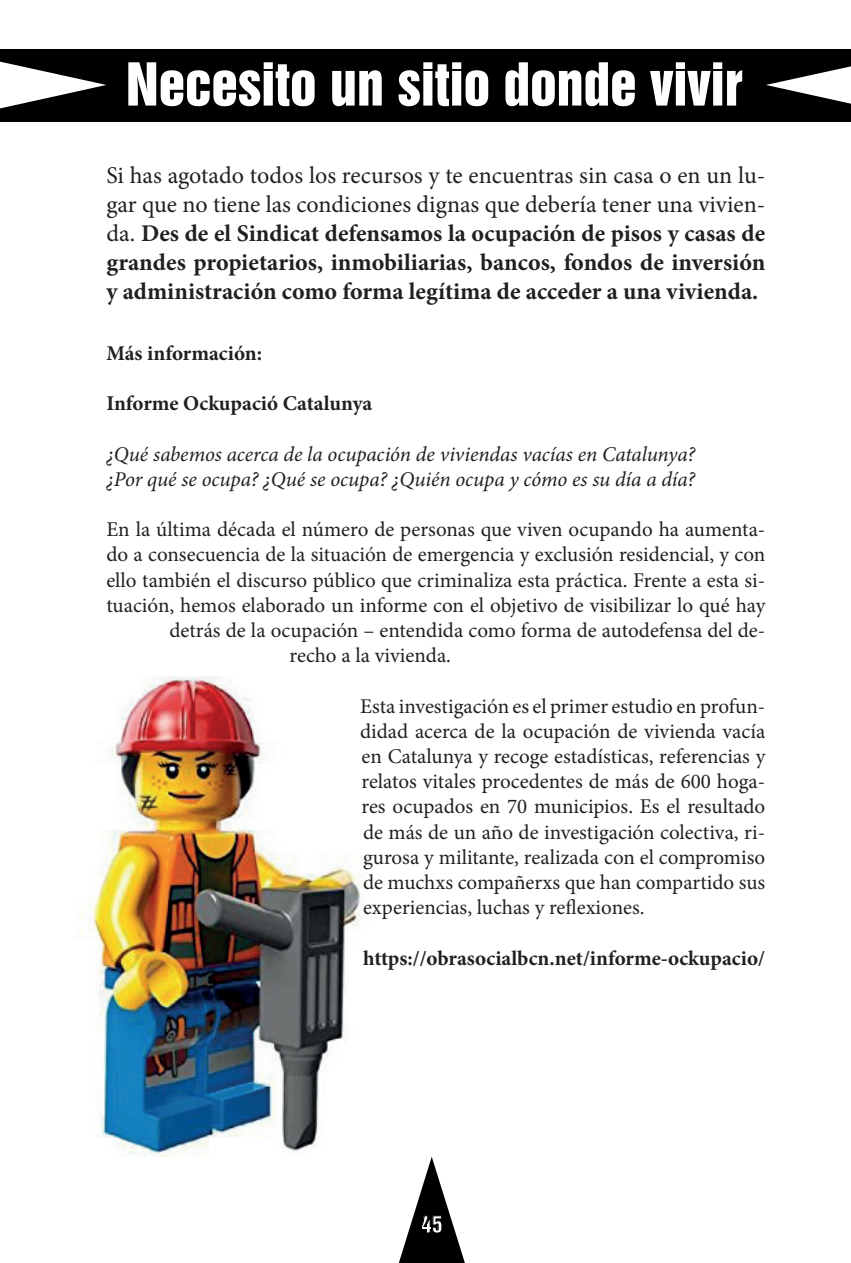
<style>
.page{position:relative;width:851px;height:1263px;background:#fff}
.page>*{position:absolute;margin:0;border:0;box-sizing:border-box;transform-origin:0 0}
.t1{font:54px "Swiss 921 BT Regular A";color:#fff}
.t2{font:700 24px/28.8px "Minion Pro";color:#231f20;text-align:justify}
.t3{font:21.6px "Swiss 921 BT Regular A";color:#fff}
.t4{font:21px/25.2px "Minion Pro";color:#231f20;text-align:justify}
.t5{font:italic 21px/25.2px "Minion Pro";letter-spacing:-.005em;color:#231f20}
.t6{font:700 21px "Minion Pro";color:#231f20}
.s1{font-weight:400}
</style>
<div class="page">
<svg style="left:398px;top:1157px;width:67px;height:106px"></svg>
<img style="left:80px;top:677px;width:283px;height:480px">
<div style="left:0;top:49px;width:850px;height:72px;background:#000"></div>
<svg style="left:766px;top:66px;width:84px;height:38px"></svg>
<svg style="left:0;top:62px;width:106px;height:46px"></svg>
<h1 class="t1" style="left:126px;top:49px;width:618px">Necesito un sitio donde vivir</h1>
<p class="t2" style="left:106px;top:161px;width:660px"><span class="s1">Si has agotado todos los recursos y te encuentras sin casa o en un lu&shy;gar que no tiene las condiciones dignas que debería tener una vivien&shy;da.</span> Des de el Sindicat defensamos la ocupación de pisos y casas de grandes propietarios, inmobiliarias, bancos, fondos de inversión y administración como forma legítima de acceder a una vivienda.</p>
<p class="t6" style="left:106px;top:338px;width:157px">Más información:</p>
<p class="t6" style="left:106px;top:389px;width:267px">Informe Ockupació Catalunya</p>
<p class="t5" style="left:106px;top:441px;width:590px">¿Qué sabemos acerca de la ocupación de viviendas vacías en Catalunya? ¿Por qué se ocupa? ¿Qué se ocupa? ¿Quién ocupa y cómo es su día a día?</p>
<p class="t4" style="left:106px;top:517px;width:660px">En la última década el número de personas que viven ocupando ha aumenta-</p>
<p class="t4" style="left:106px;top:542px;width:660px">do a consecuencia de la situación de emergencia y exclusión residencial, y con</p>
<p class="t4" style="left:106px;top:567px;width:660px">ello también el discurso público que criminaliza esta práctica. Frente a esta si-</p>
<p class="t4" style="left:106px;top:592px;width:660px">tuación, hemos elaborado un informe con el objetivo de visibilizar lo qué hay</p>
<p class="t4" style="left:169px;top:618px;width:597px">detrás de la ocupación – entendida como forma de autodefensa del de-</p>
<p class="t4" style="left:289px;top:643px;width:163px">recho a la vivienda.</p>
<p class="t4" style="left:360px;top:693px;width:407px">Esta investigación es el primer estudio en profun&shy;didad acerca de la ocupación de vivienda vacía en Catalunya y recoge estadísticas, referencias y relatos vitales procedentes de más de 600 hoga&shy;res ocupados en 70 municipios. Es el resultado de más de un año de investigación colectiva, ri&shy;gurosa y militante, realizada con el compromiso de muchxs compañerxs que han compartido sus experiencias, luchas y reflexiones.</p>
<p class="t6" style="left:363px;top:943px;width:403px">https://obrasocialbcn.net/informe-ockupacio/</p>
<p class="t3" style="left:421px;top:1210px;width:23px">45</p>
</div>
